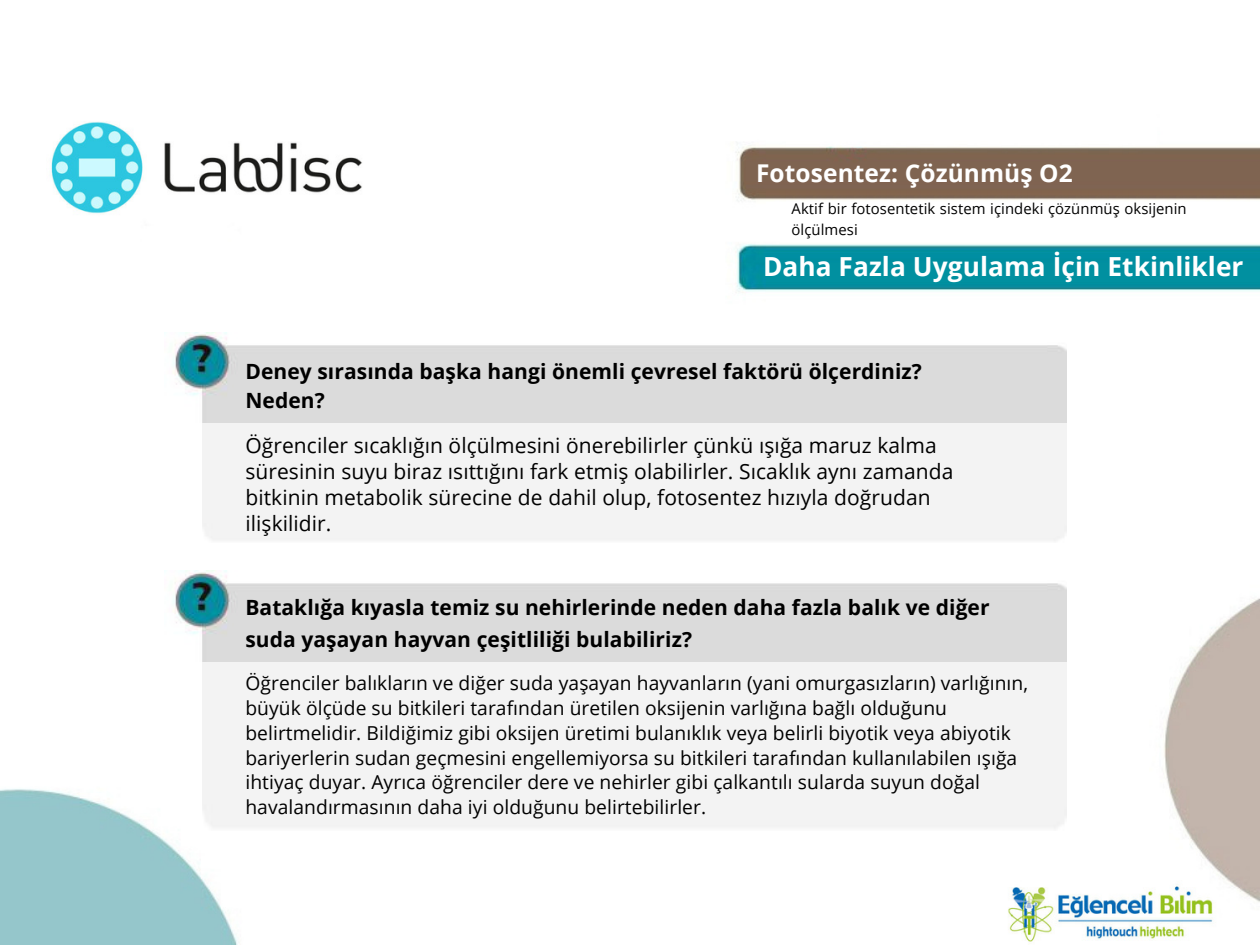
<style>
.page{position:relative;width:1260px;height:945px;background:#fff}
.page>*{position:absolute;margin:0;border:0;box-sizing:border-box;transform-origin:0 0}
.t1{font:700 26.25px "Open Sans";letter-spacing:.005em;color:#fff}
.t2{font:700 24.5px "Open Sans";letter-spacing:.005em;color:#fff}
.t3{font:21px/26.2px "Open Sans";letter-spacing:.005em;color:#000}
.t4{font:700 21px/31.5px "Open Sans";letter-spacing:.005em;color:#000}
.t5{font:19.25px/24.8px "Open Sans";letter-spacing:.005em;color:#000}
.t6{font:14.88px/21px "Open Sans";letter-spacing:.005em;color:#000}
</style>
<div class="page">
<img style="left:0;top:121px;width:1260px;height:824px">
<div style="left:203px;top:423px;width:864px;height:119px;background:#f3f3f3"></div>
<img style="left:165px;top:332px;width:902px;height:91px">
<div style="left:203px;top:661px;width:864px;height:169px;background:#f3f3f3"></div>
<img style="left:165px;top:570px;width:902px;height:91px">
<p class="t2" style="left:756px;top:156px;width:318px">Fotosentez: Çözünmüş O2</p>
<h2 class="t6" style="left:792px;top:198px;width:397px">Aktif bir fotosentetik sistem içindeki çözünmüş oksijenin ölçülmesi</h2>
<h3 class="t1" style="left:763px;top:248px;width:482px">Daha Fazla Uygulama İçin Etkinlikler</h3>
<h3 class="t4" style="left:245px;top:357px;width:678px;line-height:28.9px">Deney sırasında başka hangi önemli çevresel faktörü ölçerdiniz?<br>Neden?</h3>
<p class="t3" style="left:245px;top:431px;width:710px">Öğrenciler sıcaklığın ölçülmesini önerebilirler çünkü ışığa maruz kalma süresinin suyu biraz ısıttığını fark etmiş olabilirler. Sıcaklık aynı zamanda bitkinin metabolik sürecine de dahil olup, fotosentez hızıyla doğrudan ilişkilidir.</p>
<p class="t4" style="left:245px;top:591px;width:746px">Bataklığa kıyasla temiz su nehirlerinde neden daha fazla balık ve diğer suda yaşayan hayvan çeşitliliği bulabiliriz?</p>
<h2 class="t5" style="left:245px;top:670px;width:784px">Öğrenciler balıkların ve diğer suda yaşayan hayvanların (yani omurgasızların) varlığının, büyük ölçüde su bitkileri tarafından üretilen oksijenin varlığına bağlı olduğunu belirtmelidir. Bildiğimiz gibi oksijen üretimi bulanıklık veya belirli biyotik veya abiyotik bariyerlerin sudan geçmesini engellemiyorsa su bitkileri tarafından kullanılabilen ışığa ihtiyaç duyar. Ayrıca öğrenciler dere ve nehirler gibi çalkantılı sularda suyun doğal havalandırmasının daha iyi olduğunu belirtebilirler.</h2>
</div>
